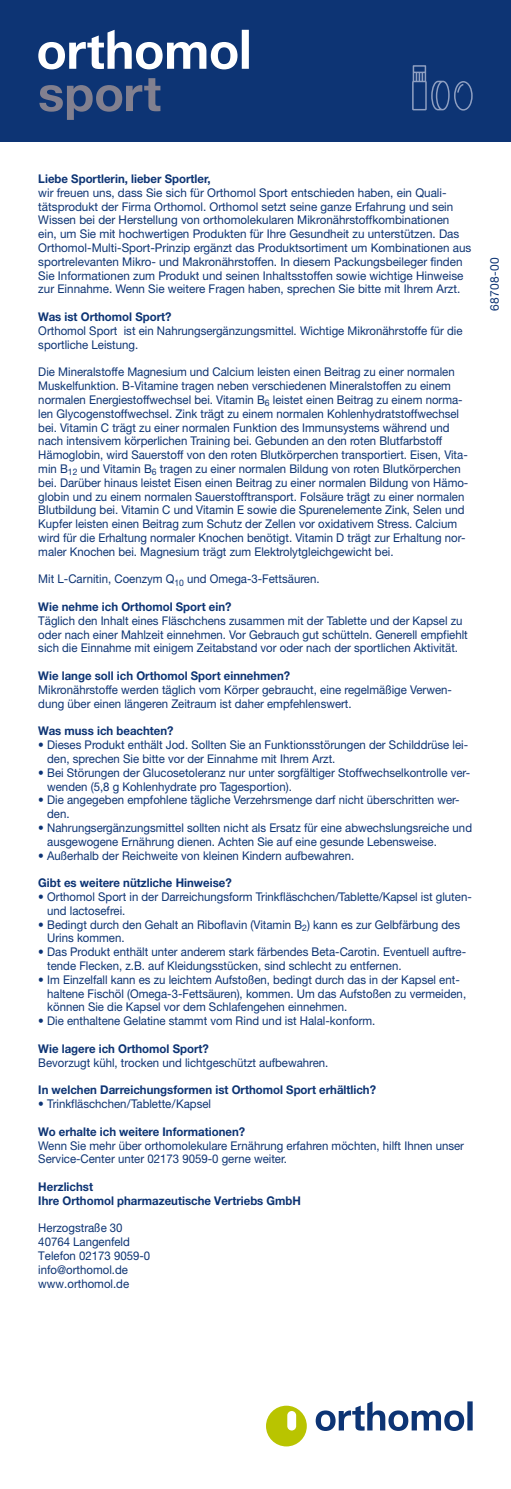
<style>
.page{position:relative;width:511px;height:1489px;background:#fff}
.page>*{position:absolute;margin:0;border:0;box-sizing:border-box;transform-origin:0 0}
.t1{font:12px/13.8px "Helvetica Neue LT Pro";color:#0d3474;scale:.95 1}
.t2{font:12px/13.8px "Helvetica Neue LT Pro";color:#0d3474}
.t3{font:700 12px/13.8px "Helvetica Neue LT Pro";color:#0d3474;scale:.95 1}
</style>
<div class="page">
<div style="left:0;top:0;width:510px;height:142px;background:#0d3474"></div>
<svg style="left:266px;top:1405px;width:40px;height:41px"></svg>
<svg style="left:315px;top:1401px;width:149px;height:29px"></svg>
<div style="left:467px;top:1401px;width:5px;height:29px;background:#0d3474"></div>
<svg style="left:38px;top:30px;width:199px;height:39px"></svg>
<div style="left:241px;top:30px;width:7px;height:39px;background:#fff"></div>
<svg style="left:39px;top:78px;width:121px;height:42px"></svg>
<svg style="left:412px;top:65px;width:60px;height:46px"></svg>
<p class="t3" style="left:38px;top:171px;width:183px">Liebe Sportlerin, lieber Sportler,</p>
<p class="t2" style="left:38px;top:185px;width:434px">wir freuen uns, dass Sie sich für Orthomol Sport entschieden haben, ein Quali&shy;tätsprodukt der Firma Orthomol. Orthomol setzt seine ganze Erfahrung und sein Wissen bei der Herstellung von orthomolekularen Mikronährstoffkombinationen<br>ein, um Sie mit hochwertigen Produkten für Ihre Gesundheit zu unterstützen. Das Orthomol-Multi-Sport-Prinzip ergänzt das Produktsortiment um Kombinationen aus sportrelevanten Mikro- und Makronährstoffen. In diesem Packungsbeileger finden Sie Informationen zum Produkt und seinen Inhaltsstoffen sowie wichtige Hinweise zur Einnahme. Wenn Sie weitere Fragen haben, sprechen Sie bitte mit Ihrem Arzt.</p>
<p class="t3" style="left:38px;top:309px;width:141px">Was ist Orthomol Sport?</p>
<p class="t1" style="left:38px;top:323px;width:447px">Orthomol Sport ist ein Nahrungsergänzungsmittel. Wichtige Mikronährstoffe für die sportliche Leistung.</p>
<p class="t1" style="left:38px;top:365px;width:454px">Die Mineralstoffe Magnesium und Calcium leisten einen Beitrag zu einer normalen Muskelfunktion. B-Vitamine tragen neben verschiedenen Mineralstoffen zu einem normalen Energiestoffwechsel bei. Vitamin B<sub>6</sub> leistet einen Beitrag zu einem norma&shy;len Glycogenstoffwechsel. Zink trägt zu einem normalen Kohlenhydratstoffwechsel bei. Vitamin C trägt zu einer normalen Funktion des Immunsystems während und nach intensivem körperlichen Training bei. Gebunden an den roten Blutfarbstoff Hämoglobin, wird Sauerstoff von den roten Blutkörperchen transportiert. Eisen, Vita&shy;min B<sub>12</sub> und Vitamin B<sub>6</sub> tragen zu einer normalen Bildung von roten Blutkörperchen bei. Darüber hinaus leistet Eisen einen Beitrag zu einer normalen Bildung von Hämo&shy;globin und zu einem normalen Sauerstofftransport. Folsäure trägt zu einer normalen Blutbildung bei. Vitamin C und Vitamin E sowie die Spurenelemente Zink, Selen und Kupfer leisten einen Beitrag zum Schutz der Zellen vor oxidativem Stress. Calcium wird für die Erhaltung normaler Knochen benötigt. Vitamin D trägt zur Erhaltung nor&shy;maler Knochen bei. Magnesium trägt zum Elektrolytgleichgewicht bei.</p>
<p class="t1" style="left:38px;top:572px;width:297px">Mit L-Carnitin, Coenzym Q<sub>10</sub> und Omega-3-Fettsäuren.</p>
<p class="t3" style="left:38px;top:599px;width:205px">Wie nehme ich Orthomol Sport ein?</p>
<p class="t1" style="left:38px;top:613px;width:453px">Täglich den Inhalt eines Fläschchens zusammen mit der Tablette und der Kapsel zu oder nach einer Mahlzeit einnehmen. Vor Gebrauch gut schütteln. Generell empfiehlt sich die Einnahme mit einigem Zeitabstand vor oder nach der sportlichen Aktivität.</p>
<p class="t3" style="left:38px;top:668px;width:266px">Wie lange soll ich Orthomol Sport einnehmen?</p>
<p class="t1" style="left:38px;top:682px;width:436px">Mikronährstoffe werden täglich vom Körper gebraucht, eine regelmäßige Verwen&shy;dung über einen längeren Zeitraum ist daher empfehlenswert.</p>
<p class="t3" style="left:38px;top:723px;width:144px">Was muss ich beachten?</p>
<p class="t1" style="left:47px;top:737px;width:444px;text-indent:-9px">• Dieses Produkt enthält Jod. Sollten Sie an Funktionsstörungen der Schilddrüse lei&shy;den, sprechen Sie bitte vor der Einnahme mit Ihrem Arzt.</p>
<p class="t1" style="left:47px;top:765px;width:446px;text-indent:-9px">• Bei Störungen der Glucosetoleranz nur unter sorgfältiger Stoffwechselkontrolle ver&shy;wenden (5,8 g Kohlenhydrate pro Tagesportion).</p>
<p class="t1" style="left:47px;top:792px;width:435px;text-indent:-9px">• Die angegeben empfohlene tägliche Verzehrsmenge darf nicht überschritten wer&shy;den.</p>
<p class="t1" style="left:47px;top:820px;width:448px;text-indent:-9px">• Nahrungsergänzungsmittel sollten nicht als Ersatz für eine abwechslungsreiche und ausgewogene Ernährung dienen. Achten Sie auf eine gesunde Lebensweise.</p>
<p class="t1" style="left:38px;top:848px;width:334px">• Außerhalb der Reichweite von kleinen Kindern aufbewahren.</p>
<p class="t3" style="left:38px;top:875px;width:205px">Gibt es weitere nützliche Hinweise?</p>
<p class="t1" style="left:47px;top:889px;width:448px;text-indent:-9px">• Orthomol Sport in der Darreichungsform Trinkfläschchen/Tablette/Kapsel ist gluten&shy;und lactosefrei.</p>
<p class="t1" style="left:47px;top:917px;width:435px;text-indent:-9px">• Bedingt durch den Gehalt an Riboflavin (Vitamin B<sub>2</sub>) kann es zur Gelbfärbung des<br>Urins kommen.</p>
<p class="t1" style="left:47px;top:944px;width:442px;text-indent:-9px">• Das Produkt enthält unter anderem stark färbendes Beta-Carotin. Eventuell auftre&shy;tende Flecken, z.B. auf Kleidungsstücken, sind schlecht zu entfernen.</p>
<p class="t1" style="left:47px;top:972px;width:442px;text-indent:-9px">• Im Einzelfall kann es zu leichtem Aufstoßen, bedingt durch das in der Kapsel ent&shy;haltene Fischöl (Omega-3-Fettsäuren), kommen. Um das Aufstoßen zu vermeiden, können Sie die Kapsel vor dem Schlafengehen einnehmen.</p>
<p class="t1" style="left:38px;top:1013px;width:356px">• Die enthaltene Gelatine stammt vom Rind und ist Halal-konform.</p>
<p class="t3" style="left:38px;top:1041px;width:181px">Wie lagere ich Orthomol Sport?</p>
<p class="t1" style="left:38px;top:1055px;width:306px">Bevorzugt kühl, trocken und lichtgeschützt aufbewahren.</p>
<p class="t3" style="left:38px;top:1082px;width:357px">In welchen Darreichungsformen ist Orthomol Sport erhältlich?</p>
<p class="t1" style="left:38px;top:1096px;width:183px">• Trinkfläschchen/Tablette/Kapsel</p>
<p class="t3" style="left:38px;top:1124px;width:219px">Wo erhalte ich weitere Informationen?</p>
<p class="t1" style="left:38px;top:1137px;width:449px">Wenn Sie mehr über orthomolekulare Ernährung erfahren möchten, hilft Ihnen unser<br>Service-Center unter 02173 9059-0 gerne weiter.</p>
<p class="t3" style="left:38px;top:1179px;width:278px">Herzlichst<br>Ihre Orthomol pharmazeutische Vertriebs GmbH</p>
<p class="t1" style="left:38px;top:1220px;width:119px">Herzogstraße 30<br>40764 Langenfeld<br>Telefon 02173 9059-0 info@orthomol.de www.orthomol.de</p>
<p class="t2" style="left:487px;top:311px;width:55px;rotate:-90deg">68708-00</p>
</div>
